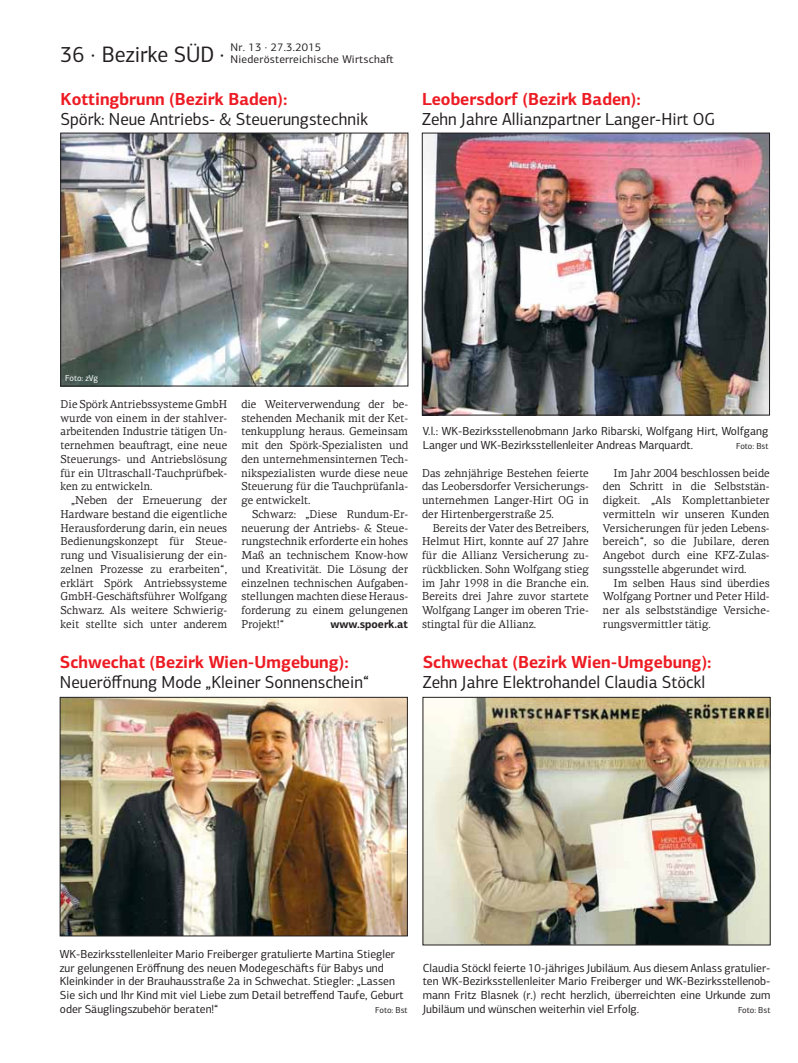
<style>
.page{position:relative;width:798px;height:1063px;background:#fff}
.page>*{position:absolute;margin:0;border:0;box-sizing:border-box;transform-origin:0 0}
.t1{font:22.5px "PF Centro Sans Pro";color:#231f20;scale:.96 1}
.t2{font:17.5px "PF Centro Sans Pro";color:#231f20;scale:.96 1}
.t3{font:700 17.5px "PF Centro Sans Pro";color:#ed1c24;scale:.96 1}
.t4{font:11.75px/13.8px "PF Centro Sans Pro";color:#231f20}
.t5{font:11.5px/13.8px "PF Centro Serif Pro";color:#231f20;text-align:justify;scale:.96 1}
.t6{font:700 11.5px "PF Centro Sans Pro";color:#231f20;scale:.96 1}
.t7{font:11.25px/11.9px "PF Centro Sans Pro";letter-spacing:.02em;color:#231f20}
.t8{font:8.75px "PF Centro Sans Pro";letter-spacing:-.02em;color:#231f20}
.t9{font:8.75px "PF Centro Sans Pro";color:#fff}
</style>
<div class="page">
<img style="left:62px;top:699px;width:343px;height:235px">
<div style="left:60px;top:697px;width:347px;height:239px;border:1px solid #231f20"></div>
<img style="left:424px;top:699px;width:344px;height:244px">
<div style="left:422px;top:697px;width:348px;height:248px;border:1px solid #231f20"></div>
<img style="left:62px;top:135px;width:344px;height:249px">
<div style="left:60px;top:133px;width:348px;height:253px;border:1px solid #231f20"></div>
<img style="left:424px;top:135px;width:343px;height:278px">
<div style="left:422px;top:133px;width:347px;height:282px;border:1px solid #231f20"></div>
<h1 class="t1" style="left:60px;top:46px;width:172px">36 · Bezirke SÜD ·</h1>
<p class="t7" style="left:230px;top:42px;width:165px">Nr. 13 · 27.3.2015<br>Niederösterreichische Wirtscha-</p>
<h2 class="t3" style="left:60px;top:93px;width:238px">Kottingbrunn (Bezirk Baden):</h2>
<h2 class="t2" style="left:60px;top:113px;width:321px">Spörk: Neue Antriebs- &amp; Steuerungstechnik</h2>
<h2 class="t3" style="left:422px;top:93px;width:229px">Leobersdorf (Bezirk Baden):</h2>
<h2 class="t2" style="left:422px;top:113px;width:306px">Zehn Jahre Allianzpartner Langer-Hirt OG</h2>
<p class="t9" style="left:65px;top:374px;width:34px">Foto: zVg</p>
<p class="t5" style="left:60px;top:398px;width:175px">Die Spörk Antriebssysteme GmbH wurde von einem in der stahlver&shy;arbeitenden Industrie tätigen Un&shy;ternehmen beau-ragt, eine neue Steuerungs- und Antriebslösung für ein Ultraschall-Tauchprüfbek&shy;ken zu entwickeln.</p>
<p class="t5" style="left:60px;top:495px;width:175px;text-indent:11px">„Neben der Erneuerung der Hardware bestand die eigentliche Herausforderung darin, ein neues Bedienungskonzept für Steue&shy;rung und Visualisierung der ein&shy;zelnen Prozesse zu erarbeiten“, erklärt Spörk Antriebssysteme GmbH-Geschä-sführer Wolfgang Schwarz. Als weitere Schwierig&shy;keit stellte sich unter anderem</p>
<p class="t5" style="left:241px;top:398px;width:175px">die Weiterverwendung der be&shy;stehenden Mechanik mit der Ket&shy;tenkupplung heraus. Gemeinsam mit den Spörk-Spezialisten und den unternehmensinternen Tech&shy;nikspezialisten wurde diese neue Steuerung für die Tauchprüfanla&shy;ge entwickelt.</p>
<p class="t5" style="left:241px;top:508px;width:175px;text-indent:11px">Schwarz: „Diese Rundum-Er&shy;neuerung der Antriebs- &amp; Steue&shy;rungstechnik erforderte ein hohes Maß an technischem Know-how und Kreativität. Die Lösung der einzelnen technischen Aufgaben&shy;stellungen machten diese Heraus&shy;forderung zu einem gelungenen Projekt!“</p>
<p class="t6" style="left:330px;top:620px;width:82px">www.spoerk.at</p>
<h2 class="t3" style="left:60px;top:655px;width:302px">Schwechat (Bezirk Wien-Umgebung):</h2>
<h2 class="t2" style="left:60px;top:675px;width:323px">Neueröffnung Mode „Kleiner Sonnenschein“</h2>
<p class="t4" style="left:423px;top:426px;width:347px">V.l.: WK-Bezirksstellenobmann Jarko Ribarski, Wolfgang Hirt, Wolfgang<br>Langer und WK-Bezirksstellenleiter Andreas Marquardt.</p>
<p class="t8" style="left:735px;top:443px;width:34px">Foto: Bst</p>
<p class="t5" style="left:422px;top:467px;width:175px">Das zehnjährige Bestehen feierte das Leobersdorfer Versicherungs&shy;unternehmen Langer-Hirt OG in der Hirtenbergerstraße 25.</p>
<p class="t5" style="left:422px;top:522px;width:175px;text-indent:11px">Bereits der Vater des Betreibers, Helmut Hirt, konnte auf 27 Jahre für die Allianz Versicherung zu&shy;rückblicken. Sohn Wolfgang stieg im Jahr 1998 in die Branche ein.<br>Bereits drei Jahre zuvor startete Wolfgang Langer im oberen Trie&shy;stingtal für die Allianz.</p>
<p class="t5" style="left:602px;top:467px;width:175px;text-indent:11px">Im Jahr 2004 beschlossen beide den Schritt in die Selbststän&shy;digkeit. „Als Komplettanbieter vermitteln wir unseren Kunden Versicherungen für jeden Lebens&shy;bereich“, so die Jubilare, deren Angebot durch eine KFZ-Zulas&shy;sungsstelle abgerundet wird.</p>
<p class="t5" style="left:602px;top:577px;width:175px;text-indent:11px">Im selben Haus sind überdies Wolfgang Portner und Peter Hild&shy;ner als selbstständige Versiche&shy;rungsvermittler tätig.</p>
<h2 class="t3" style="left:422px;top:655px;width:302px">Schwechat (Bezirk Wien-Umgebung):</h2>
<h2 class="t2" style="left:422px;top:675px;width:296px">Zehn Jahre Elektrohandel Claudia Stöckl</h2>
<p class="t4" style="left:60px;top:948px;width:345px">WK-Bezirksstellenleiter Mario Freiberger gratulierte Martina Stiegler zur gelungenen Eröffnung des neuen Modegeschä-s für Babys und Kleinkinder in der Brauhausstraße 2a in Schwechat. Stiegler: „Lassen Sie sich und Ihr Kind mit viel Liebe zum Detail betreffend Taufe, Geburt oder Säuglingszubehör beraten!“</p>
<p class="t8" style="left:375px;top:1007px;width:34px">Foto: Bst</p>
<p class="t4" style="left:422px;top:962px;width:349px;text-align:justify">Claudia Stöckl feierte 10-jähriges Jubiläum. Aus diesem Anlass gratulier&shy;ten WK-Bezirksstellenleiter Mario Freiberger und WK-Bezirksstellenob&shy;mann Fritz Blasnek (r.) recht herzlich, überreichten eine Urkunde zum Jubiläum und wünschen weiterhin viel Erfolg.</p>
<p class="t8" style="left:737px;top:1007px;width:34px">Foto: Bst</p>
</div>
